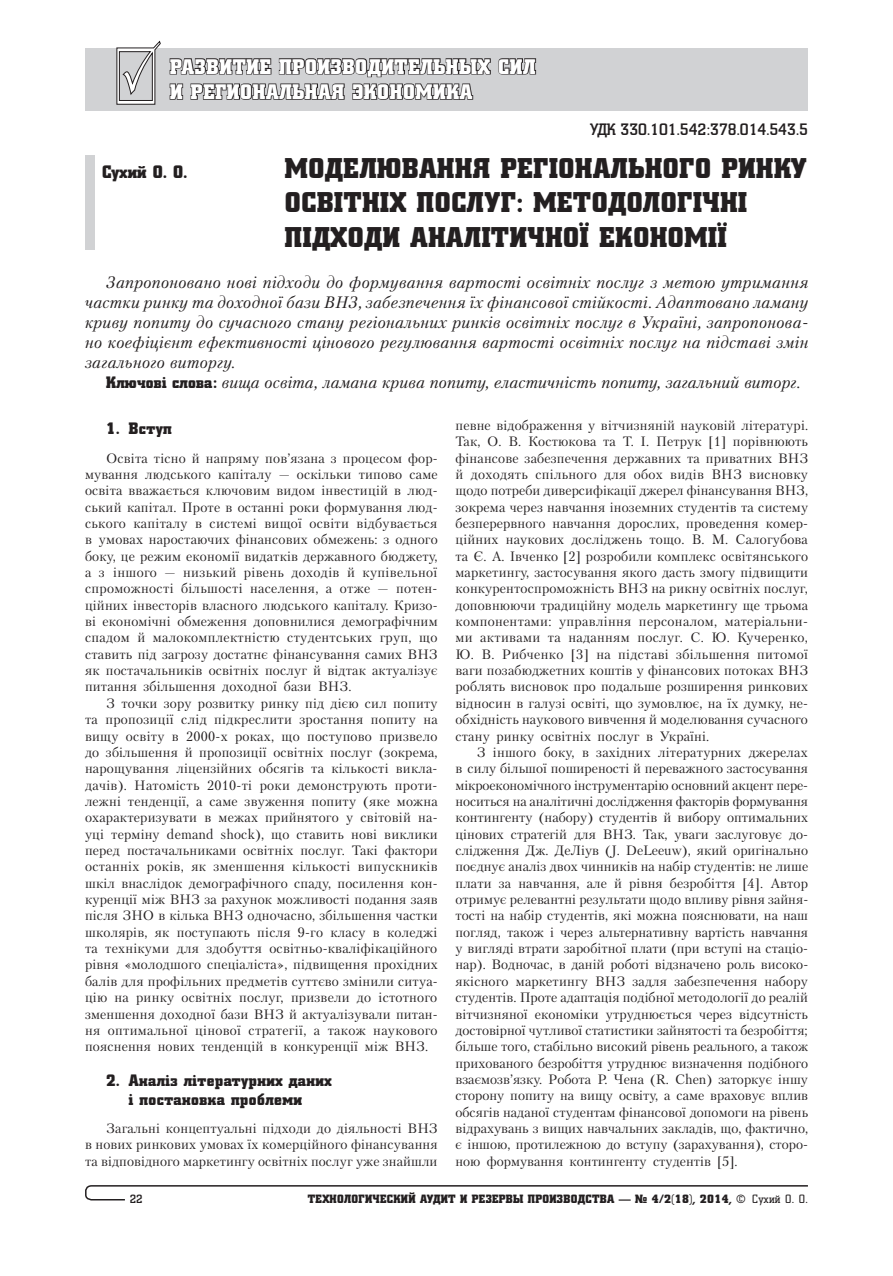
<style>
.page{position:relative;width:893px;height:1276px;background:#fff}
.page>*{position:absolute;margin:0;border:0;box-sizing:border-box;transform-origin:0 0}
.t1{font:28.5px "Coliseum Black C";color:#231f20}
.t2{font:21px/25.2px "Coliseum Black C";letter-spacing:.035em;color:#fff}
.t3{font:18px "Coliseum Black C";letter-spacing:.015em;color:#231f20}
.t4{font:italic 16.5px/20.1px "Petersburg C";letter-spacing:.01em;color:#231f20;text-align:justify}
.t5{font:16.5px/18.8px "Coliseum Black C";letter-spacing:.025em;color:#231f20;text-align:center}
.t6{font:700 16.5px "Coliseum C";color:#231f20}
.t7{font:13.5px/16.4px "Petersburg C";letter-spacing:.01em;color:#231f20;text-align:justify}
.t8{font:12px "Coliseum Black C";letter-spacing:.025em;color:#231f20}
.t9{font:700 12px "Coliseum C";color:#231f20}
.s1{font-family:"Coliseum Black C";font-style:normal}
.s2{font-family:"Coliseum C"}
</style>
<div class="page">
<svg style="left:85px;top:1185px;width:723px;height:16px"></svg>
<div style="left:85px;top:48px;width:723px;height:63px;background:#d1d2d4"></div>
<svg style="left:498px;top:58px;width:39px;height:17px"></svg>
<svg style="left:169px;top:58px;width:322px;height:42px"></svg>
<svg style="left:116px;top:40px;width:45px;height:65px"></svg>
<div style="left:85px;top:155px;width:9px;height:95px;background:#d1d2d4"></div>
<h2 class="t2" style="left:170px;top:54px;width:367px">Развитие производительных сил и региональная экономика</h2>
<p class="t6" style="left:590px;top:120px;width:219px">УДК 330.101.542:378.014.543.5</p>
<h1 class="t1" style="left:285px;top:152px;width:95px">Моделювання</h1>
<h1 class="t1" style="left:501px;top:152px;width:50px">регіонал</h1>
<h1 class="t1" style="left:628px;top:152px;width:34px">ьного</h1>
<h1 class="t1" style="left:722px;top:152px;width:87px">ринку</h1>
<h1 class="t1" style="left:285px;top:186px;width:17px">освітніх</h1>
<h1 class="t1" style="left:417px;top:186px;width:18px">посл</h1>
<h1 class="t1" style="left:484px;top:186px;width:106px">уг: методологі</h1>
<h1 class="t1" style="left:703px;top:186px;width:32px">чні</h1>
<h1 class="t1" style="left:285px;top:220px;width:18px">підходи</h1>
<h1 class="t1" style="left:411px;top:220px;width:18px">аналіти</h1>
<h1 class="t1" style="left:528px;top:220px;width:106px">чної економі</h1>
<h1 class="t1" style="left:718px;top:220px;width:10px">ї</h1>
<p class="t4" style="left:85px;top:272px;width:725px;text-indent:21px">Запропоновано нові підходи до формування вартості освітніх послуг з метою утримання частки ринку та доходної бази ВНЗ, забезпечення їх фінансової стійкості. Адаптовано ламану криву попиту до сучасного стану регіональних ринків освітніх послуг в Україні, запропонова&shy;но коефіцієнт ефективності цінового регулювання вартості освітніх послуг на підставі змін загального виторгу.</p>
<p class="t4" style="left:106px;top:372px;width:695px"><span class="s1">Ключові слова:</span> вища освіта, ламана крива попиту, еластичність попиту, загальний виторг.</p>
<h3 class="t3" style="left:102px;top:162px;width:87px">Сухий О. О.</h3>
<p class="t5" style="left:106px;top:419px;width:67px">1. Вступ</p>
<p class="t7" style="left:85px;top:449px;width:354px;text-indent:21px">Освіта тісно й напряму пов’язана з процесом фор&shy;мування людського капіталу — оскільки типово саме освіта вважається ключовим видом інвестицій в люд&shy;ський капітал. Проте в останні роки формування люд&shy;ського капіталу в системі вищої освіти відбувається в умовах наростаючих фінансових обмежень: з одного боку, це режим економії видатків державного бюджету, а з іншого — низький рівень доходів й купівельної спроможності більшості населення, а отже — потен&shy;ційних інвесторів власного людського капіталу. Кризо&shy;ві економічні обмеження доповнилися демографічним спадом й малокомплектністю студентських груп, що ставить під загрозу достатнє фінансування самих ВНЗ як постачальників освітніх послуг й відтак актуалізує питання збільшення доходної бази ВНЗ.</p>
<p class="t7" style="left:85px;top:695px;width:354px;text-align:left;text-indent:21px">З точки зору розвитку ринку під дією сил попиту та пропозиції слід підкреслити зростання попиту на вищу освіту в 2000-х роках, що поступово призвело до збільшення й пропозиції освітніх послуг (зокрема, нарощування ліцензійних обсягів та кількості викла&shy;дачів). Натомість 2010-ті роки демонструють проти&shy;лежні тенденції, а саме звуження попиту (яке можна охарактеризувати в межах прийнятого у світовій на&shy;уці терміну demand shock), що ставить нові виклики перед постачальниками освітніх послуг. Такі фактори останніх років, як зменшення кількості випускників шкіл внаслідок демографічного спаду, посилення кон&shy;куренції між ВНЗ за рахунок можливості подання заяв після ЗНО в кілька ВНЗ одночасно, збільшення частки школярів, як поступають після 9-го класу в коледжі та технікуми для здобуття освітньо-кваліфікаційного рівня «молодшого спеціаліста», підвищення прохідних балів для профільних предметів суттєво змінили ситуа&shy;цію на ринку освітніх послуг, призвели до істотного зменшення доходної бази ВНЗ й актуалізували питан&shy;ня оптимальної цінової стратегії, а також наукового пояснення нових тенденцій в конкуренції між ВНЗ.</p>
<p class="t5" style="left:106px;top:1071px;width:227px">2. Аналіз літературних даних і постановка проблеми</p>
<p class="t7" style="left:85px;top:1120px;width:354px;text-indent:21px">Загальні концептуальні підходи до діяльності ВНЗ в нових ринкових умовах їх комерційного фінансування та відповідного маркетингу освітніх послуг уже знайшли</p>
<p class="t7" style="left:455px;top:417px;width:354px">певне відображення у вітчизняній науковій літературі.<br>Так, О. В. Костюкова та Т. І. Петрук [1] порівнюють фінансове забезпечення державних та приватних ВНЗ й доходять спільного для обох видів ВНЗ висновку щодо потреби диверсифікації джерел фінансування ВНЗ, зокрема через навчання іноземних студентів та систему безперервного навчання дорослих, проведення комер&shy;ційних наукових досліджень тощо. В. М. Салогубова та Є. А. Івченко [2] розробили комплекс освітянського маркетингу, застосування якого дасть змогу підвищити конкурентоспроможність ВНЗ на рикну освітніх послуг, доповнюючи традиційну модель маркетингу ще трьома компонентами: управління персоналом, матеріальни&shy;ми активами та наданням послуг. С. Ю. Кучеренко, Ю. В. Рибченко [3] на підставі збільшення питомої ваги позабюджетних коштів у фінансових потоках ВНЗ роблять висновок про подальше розширення ринкових відносин в галузі освіті, що зумовлює, на їх думку, не&shy;обхідність наукового вивчення й моделювання сучасного стану ринку освітніх послуг в Україні.</p>
<p class="t7" style="left:455px;top:744px;width:354px;text-align:left;text-indent:21px">З іншого боку, в західних літературних джерелах в силу більшої поширеності й переважного застосування мікроекономічного інструментарію основний акцент пере&shy;носиться на аналітичні дослідження факторів формування контингенту (набору) студентів й вибору оптимальних цінових стратегій для ВНЗ. Так, уваги заслуговує до&shy;слідження Дж. ДеЛіув (J. DeLeeuw), який оригінально поєднує аналіз двох чинників на набір студентів: не лише плати за навчання, але й рівня безробіття [4]. Автор отримує релевантні результати щодо впливу рівня зайня&shy;тості на набір студентів, які можна пояснювати, на наш погляд, також і через альтернативну вартість навчання у вигляді втрати заробітної плати (при вступі на стаціо&shy;нар). Водночас, в даній роботі відзначено роль високо&shy;якісного маркетингу ВНЗ задля забезпечення набору студентів. Проте адаптація подібної методології до реалій вітчизняної економіки утруднюється через відсутність достовірної чутливої статистики зайнятості та безробіття; більше того, стабільно високий рівень реального, а також прихованого безробіття утруднює визначення подібного взаємозв’язку. Робота Р. Чена (R. Chen) заторкує іншу сторону попиту на вищу освіту, а саме враховує вплив обсягів наданої студентам фінансової допомоги на рівень відрахувань з вищих навчальних закладів, що, фактично, є іншою, протилежною до вступу (зарахування), сторо&shy;ною формування контингенту студентів [5].</p>
<p class="t9" style="left:130px;top:1191px;width:14px">22</p>
<p class="t8" style="left:308px;top:1192px;width:502px">Технологический аудит и резервы производства — № 4/2(18), 2014, <span class="s2">© Сухий О. О.</span></p>
</div>
